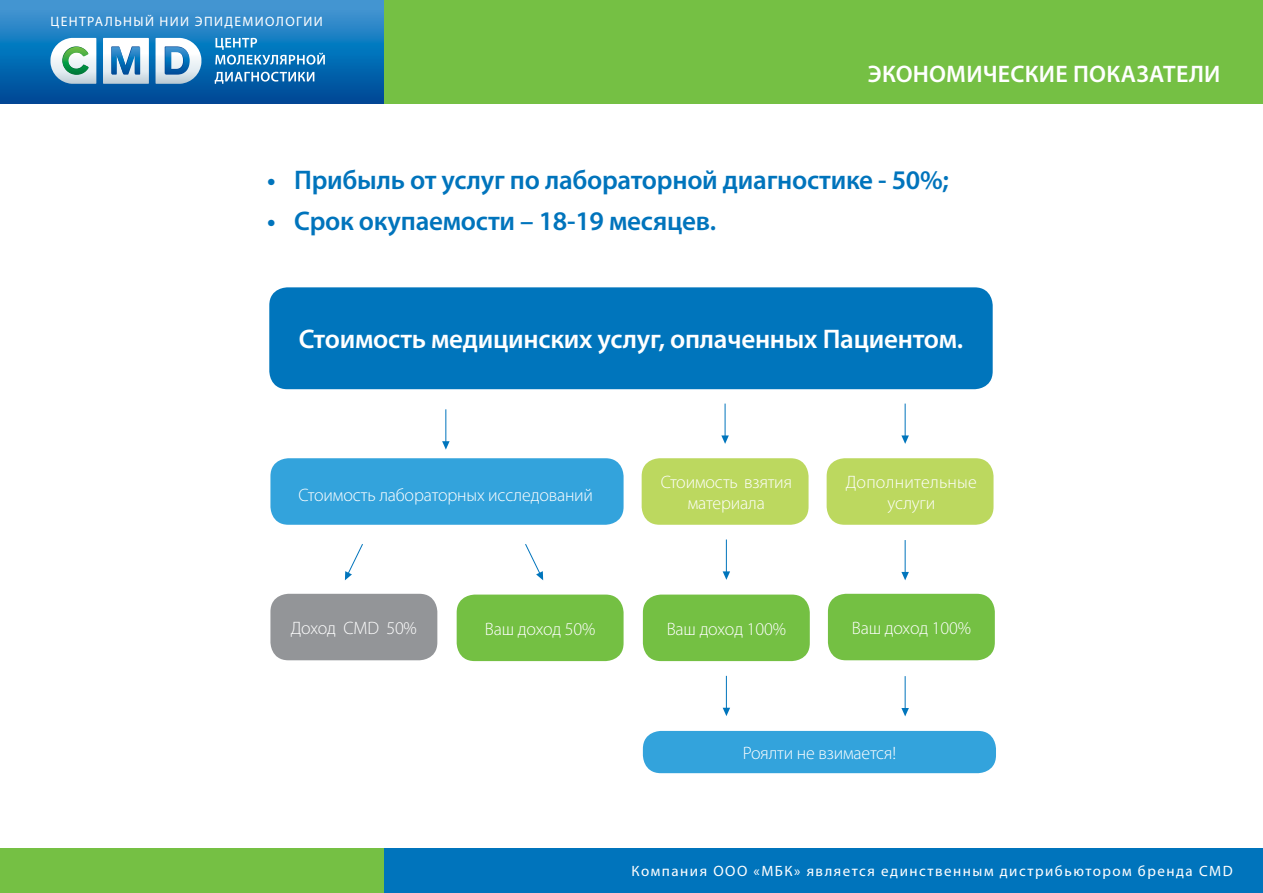
<style>
.page{position:relative;width:1263px;height:893px;background:#fff}
.page>*{position:absolute;margin:0;border:0;box-sizing:border-box;transform-origin:0 0}
.t1{font:600 27px "Myriad Pro";letter-spacing:-.01em;color:#0074bc}
.t2{font:600 27px "Myriad Pro";letter-spacing:-.01em;color:#fff}
.t3{font:600 24px "Myriad Pro";letter-spacing:.01em;color:#fff}
.t4{font:300 18px/21px "Myriad Pro";letter-spacing:-.01em;color:#fff;text-align:center}
.t5{font:300 18px/21px "Myriad Pro";letter-spacing:.015em;color:#fff;text-align:center}
.t6{font:15px "Myriad Pro";letter-spacing:.1em;color:#fff}
.t7{font:13.65px "Myriad Pro";letter-spacing:.1em;color:#fff}
</style>
<div class="page">
<svg style="left:0;top:0;width:384px;height:104px;background:#1a74b9"></svg>
<div style="left:384px;top:0;width:879px;height:104px;background:#75c044"></div>
<div style="left:384px;top:848px;width:879px;height:45px;background:#0074bc"></div>
<div style="left:0;top:848px;width:384px;height:45px;background:#75c044"></div>
<svg style="left:50px;top:38px;width:46px;height:46px"></svg>
<svg style="left:103px;top:38px;width:46px;height:46px"></svg>
<svg style="left:156px;top:38px;width:45px;height:46px"></svg>
<svg style="left:215px;top:38px;width:110px;height:27px;background:#3993ca"></svg>
<svg style="left:215px;top:72px;width:99px;height:12px"></svg>
<div style="left:269px;top:287px;width:724px;height:102px;background:#0075bc;border-radius:18px"></div>
<div style="left:270px;top:458px;width:353px;height:67px;background:#33a3dc;border-radius:18px"></div>
<div style="left:643px;top:731px;width:353px;height:42px;background:#33a3dc;border-radius:18px"></div>
<div style="left:642px;top:458px;width:166px;height:67px;background:#bcd85f;border-radius:18px"></div>
<div style="left:827px;top:458px;width:166px;height:67px;background:#bcd85f;border-radius:18px"></div>
<div style="left:828px;top:594px;width:167px;height:66px;background:#74c043;border-radius:18px"></div>
<div style="left:643px;top:595px;width:167px;height:66px;background:#74c043;border-radius:18px"></div>
<div style="left:457px;top:595px;width:166px;height:66px;background:#74c043;border-radius:18px"></div>
<div style="left:270px;top:594px;width:167px;height:66px;background:#939598;border-radius:18px"></div>
<hr style="left:445px;top:409px;width:1px;height:34px;background:#0074bc">
<svg style="left:442px;top:441px;width:8px;height:9px"></svg>
<svg style="left:345px;top:544px;width:18px;height:36px"></svg>
<svg style="left:525px;top:544px;width:18px;height:36px"></svg>
<hr style="left:905px;top:404px;width:1px;height:33px;background:#0074bc">
<svg style="left:901px;top:435px;width:8px;height:9px"></svg>
<hr style="left:725px;top:404px;width:1px;height:33px;background:#0074bc">
<svg style="left:721px;top:435px;width:8px;height:9px"></svg>
<hr style="left:726px;top:539px;width:1px;height:34px;background:#0074bc">
<svg style="left:723px;top:571px;width:7px;height:9px"></svg>
<hr style="left:726px;top:676px;width:1px;height:33px;background:#0074bc">
<svg style="left:723px;top:708px;width:7px;height:8px"></svg>
<hr style="left:905px;top:676px;width:1px;height:33px;background:#0074bc">
<svg style="left:901px;top:708px;width:8px;height:8px"></svg>
<hr style="left:905px;top:540px;width:1px;height:33px;background:#0074bc">
<svg style="left:901px;top:572px;width:8px;height:8px"></svg>
<p class="t7" style="left:50px;top:13px;width:274px">ЦЕНТРАЛЬНЫЙ НИИ ЭПИДЕМИОЛОГИИ</p>
<h2 class="t3" style="left:868px;top:58px;width:354px">ЭКОНОМИЧЕСКИЕ ПОКАЗАТЕЛИ</h2>
<h1 class="t1" style="left:267px;top:163px;width:683px">• Прибыль от услуг по лабораторной диагностике - 50%;</h1>
<h1 class="t1" style="left:267px;top:204px;width:450px">• Срок окупаемости – 18-19 месяцев.</h1>
<h1 class="t2" style="left:299px;top:322px;width:666px">Стоимость медицинских услуг, оплаченных Пациентом.</h1>
<p class="t4" style="left:299px;top:484px;width:296px">Стоимость лабораторных исследований</p>
<p class="t4" style="left:661px;top:471px;width:133px">Стоимость взятия материала</p>
<p class="t5" style="left:846px;top:471px;width:133px">Дополнительные услуги</p>
<p class="t4" style="left:291px;top:617px;width:128px">Доход CMD 50%</p>
<p class="t4" style="left:485px;top:618px;width:112px">Ваш доход 50%</p>
<p class="t4" style="left:667px;top:618px;width:121px">Ваш доход 100%</p>
<p class="t4" style="left:852px;top:617px;width:121px">Ваш доход 100%</p>
<p class="t4" style="left:743px;top:742px;width:155px">Роялти не взимается!</p>
<p class="t6" style="left:631px;top:862px;width:603px">Компания ООО «МБК» является единственным дистрибьютором бренда CMD</p>
</div>
